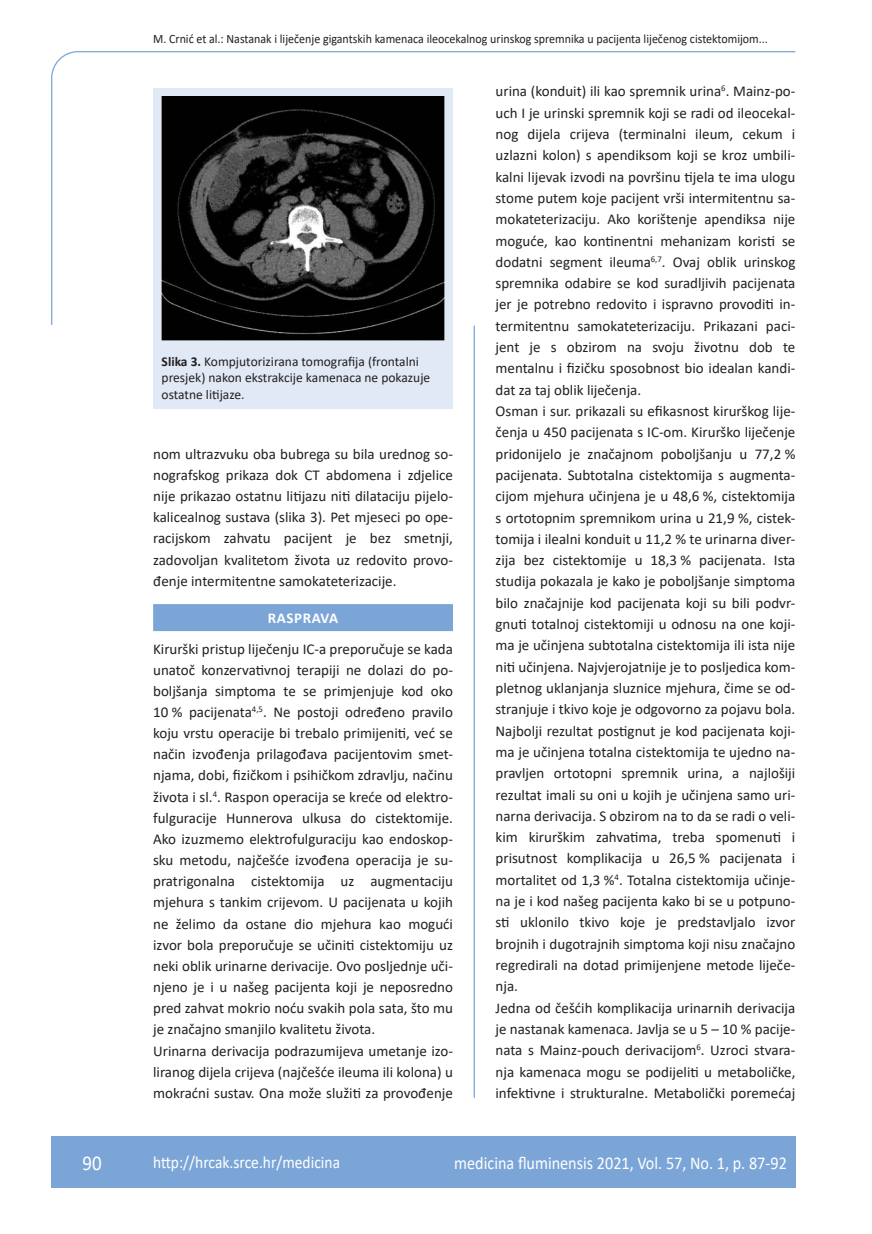
<style>
.page{position:relative;width:872px;height:1234px;background:#fff}
.page>*{position:absolute;margin:0;border:0;box-sizing:border-box;transform-origin:0 0}
.t1{font:21px "Calibri";color:#fff;scale:.9 1}
.t2{font:18px "Calibri";color:#fff;scale:.9 1}
.t3{font:17.25px "Calibri";color:#fff;scale:.9 1}
.osnovni_tekst{font:15px/21.3px "Calibri";color:#231f20;text-align:justify}
.naslov_ruler{font:700 15px "Calibri";letter-spacing:.04em;color:#fff}
.potpis_slika{font:13.5px/16.5px "Calibri";color:#231f20}
.glava{font:12.75px "Calibri";color:#231f20;scale:.94 1}
.s1{font-weight:700}
</style>
<div class="page">
<svg style="left:51px;top:51px;width:745px;height:274px"></svg>
<hr style="left:473px;top:325px;width:2px;height:772px;background:#7ca5d7">
<div style="left:51px;top:1135px;width:744px;height:51px;background:#7ca5d7"></div>
<div style="left:153px;top:604px;width:300px;height:27px;background:#7ca5d7"></div>
<div style="left:153px;top:88px;width:300px;height:320px;background:#e1e9f6"></div>
<img style="left:162px;top:96px;width:282px;height:244px">
<p class="glava" style="left:153px;top:29px;width:655px">M. Crnić et al.: Nastanak i liječenje gigantskih kamenaca ileocekalnog urinskog spremnika u pacijenta liječenog cistektomijom...</p>
<p class="potpis_slika" style="left:162px;top:352px;width:270px"><span class="s1">Slika 3.</span> Kompjutorizirana tomografija (frontalni presjek) nakon ekstrakcije kamenaca ne pokazuje ostatne litijaze.</p>
<p class="osnovni_tekst" style="left:153px;top:442px;width:301px">nom ultrazvuku oba bubrega su bila urednog so&shy;nografskog prikaza dok CT abdomena i zdjelice nije prikazao ostatnu litijazu niti dilataciju pijelo&shy;kalicealnog sustava (slika 3). Pet mjeseci po ope&shy;racijskom zahvatu pacijent je bez smetnji, zadovoljan kvalitetom života uz redovito provo&shy;đenje intermitentne samokateterizacije.</p>
<p class="naslov_ruler" style="left:268px;top:607px;width:72px">RASPRAVA</p>
<p class="osnovni_tekst" style="left:153px;top:637px;width:301px">Kirurški pristup liječenju IC-a preporučuje se kada unatoč konzervativnoj terapiji ne dolazi do po&shy;boljšanja simptoma te se primjenjuje kod oko 10 % pacijenata<sup>4,5</sup>. Ne postoji određeno pravilo koju vrstu operacije bi trebalo primijeniti, već se način izvođenja prilagođava pacijentovim smet&shy;njama, dobi, fizičkom i psihičkom zdravlju, načinu života i sl.<sup>4</sup>. Raspon operacija se kreće od elektro&shy;fulguracije Hunnerova ulkusa do cistektomije.<br>Ako izuzmemo elektrofulguraciju kao endoskop&shy;sku metodu, najčešće izvođena operacija je su&shy;pratrigonalna cistektomija uz augmentaciju mjehura s tankim crijevom. U pacijenata u kojih ne želimo da ostane dio mjehura kao mogući izvor bola preporučuje se učiniti cistektomiju uz neki oblik urinarne derivacije. Ovo posljednje uči&shy;njeno je i u našeg pacijenta koji je neposredno pred zahvat mokrio noću svakih pola sata, što mu je značajno smanjilo kvalitetu života.</p>
<p class="osnovni_tekst" style="left:153px;top:1039px;width:301px">Urinarna derivacija podrazumijeva umetanje izo&shy;liranog dijela crijeva (najčešće ileuma ili kolona) u mokraćni sustav. Ona može služiti za provođenje</p>
<p class="osnovni_tekst" style="left:495px;top:80px;width:301px">urina (konduit) ili kao spremnik urina<sup>6</sup>. Mainz-po&shy;uch I je urinski spremnik koji se radi od ileocekal&shy;nog dijela crijeva (terminalni ileum, cekum i uzlazni kolon) s apendiksom koji se kroz umbili&shy;kalni lijevak izvodi na površinu tijela te ima ulogu stome putem koje pacijent vrši intermitentnu sa&shy;mokateterizaciju. Ako korištenje apendiksa nije moguće, kao kontinentni mehanizam koristi se dodatni segment ileuma<sup>6,7</sup>. Ovaj oblik urinskog spremnika odabire se kod suradljivih pacijenata jer je potrebno redovito i ispravno provoditi in&shy;termitentnu samokateterizaciju. Prikazani paci&shy;jent je s obzirom na svoju životnu dob te mentalnu i fizičku sposobnost bio idealan kandi&shy;dat za taj oblik liječenja.</p>
<p class="osnovni_tekst" style="left:495px;top:400px;width:301px">Osman i sur. prikazali su efikasnost kirurškog lije&shy;čenja u 450 pacijenata s IC-om. Kirurško liječenje pridonijelo je značajnom poboljšanju u 77,2 % pacijenata. Subtotalna cistektomija s augmenta&shy;cijom mjehura učinjena je u 48,6 %, cistektomija s ortotopnim spremnikom urina u 21,9 %, cistek&shy;tomija i ilealni konduit u 11,2 % te urinarna diver&shy;zija bez cistektomije u 18,3 % pacijenata. Ista studija pokazala je kako je poboljšanje simptoma bilo značajnije kod pacijenata koji su bili podvr&shy;gnuti totalnoj cistektomiji u odnosu na one koji&shy;ma je učinjena subtotalna cistektomija ili ista nije niti učinjena. Najvjerojatnije je to posljedica kom&shy;pletnog uklanjanja sluznice mjehura, čime se od&shy;stranjuje i tkivo koje je odgovorno za pojavu bola.<br>Najbolji rezultat postignut je kod pacijenata koji&shy;ma je učinjena totalna cistektomija te ujedno na&shy;pravljen ortotopni spremnik urina, a najlošiji rezultat imali su oni u kojih je učinjena samo uri&shy;narna derivacija. S obzirom na to da se radi o veli&shy;kim kirurškim zahvatima, treba spomenuti i prisutnost komplikacija u 26,5 % pacijenata i mortalitet od 1,3 %<sup>4</sup>. Totalna cistektomija učinje&shy;na je i kod našeg pacijenta kako bi se u potpuno&shy;sti uklonilo tkivo koje je predstavljalo izvor brojnih i dugotrajnih simptoma koji nisu značajno regredirali na dotad primijenjene metode liječe&shy;nja.</p>
<p class="osnovni_tekst" style="left:495px;top:996px;width:301px">Jedna od češćih komplikacija urinarnih derivacija je nastanak kamenaca. Javlja se u 5 – 10 % pacije&shy;nata s Mainz-pouch derivacijom<sup>6</sup>. Uzroci stvara&shy;nja kamenaca mogu se podijeliti u metaboličke, infektivne i strukturalne. Metabolički poremećaj</p>
<p class="t1" style="left:82px;top:1147px;width:23px">90</p>
<p class="t3" style="left:153px;top:1149px;width:209px">http://hrcak.srce.hr/medicina</p>
<p class="t2" style="left:454px;top:1149px;width:371px">medicina fluminensis 2021, Vol. 57, No. 1, p. 87-92</p>
</div>
